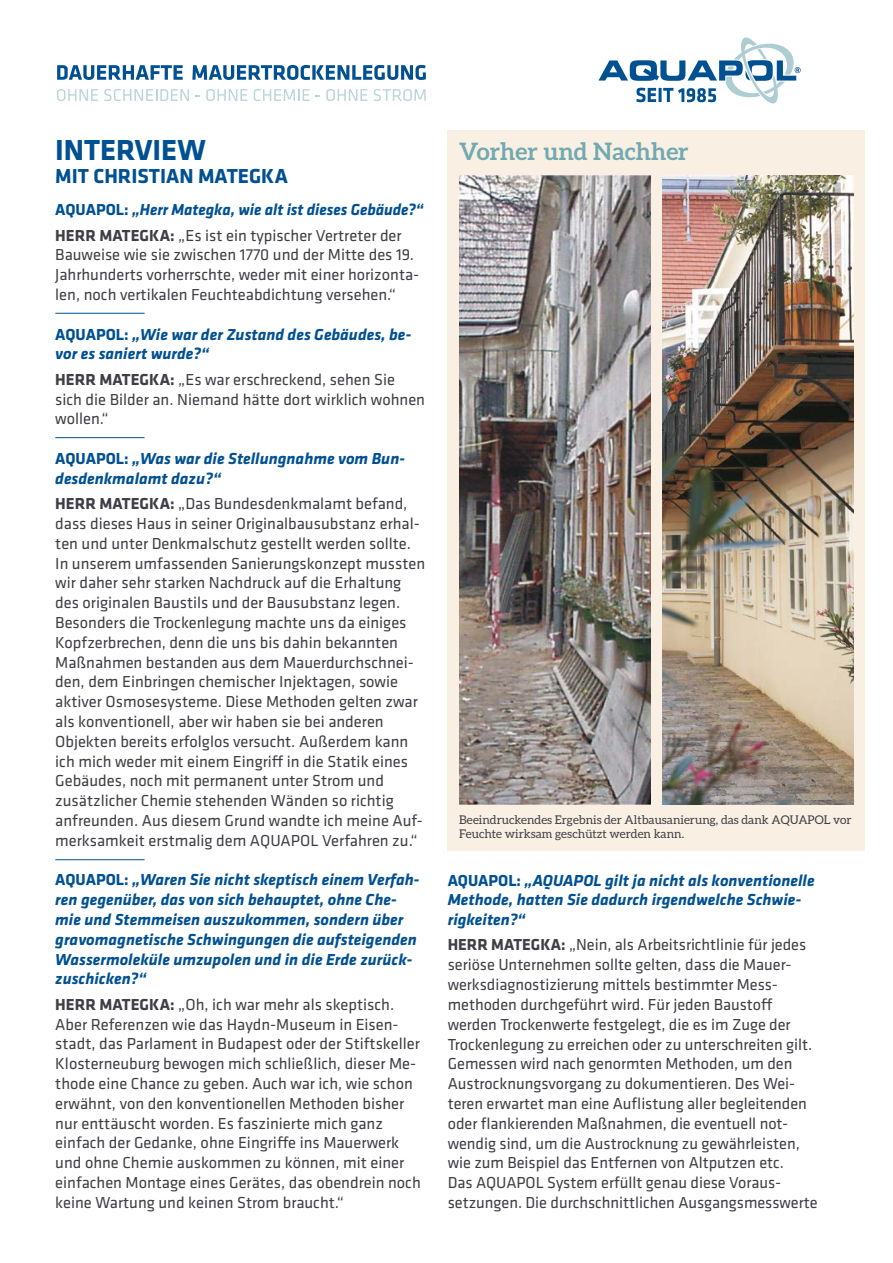
<style>
.page{position:relative;width:893px;height:1263px;background:#fff}
.page>*{position:absolute;margin:0;border:0;box-sizing:border-box;transform-origin:0 0}
.t1{font:700 30px "Klavika";color:#005092}
.t2{font:700 24px "Aleo";color:#72a9b1}
.t3{font:700 21px "Klavika";color:#005092}
.t4{font:16.5px/19.8px "Klavika";color:#3f3e46}
.t5{font:italic 700 16.5px/19.8px "Klavika";color:#005092}
.t6{font:12px/14.4px "Aleo";color:#3f3e46}
.s1{font-style:normal}
.s2{font-style:normal;color:#3f3e46}
.s3{font-weight:400;font-style:normal;color:#3f3e46}
.s4{font-weight:700}
</style>
<div class="page">
<svg style="left:598px;top:37px;width:203px;height:66px"></svg>
<svg style="left:57px;top:65px;width:126px;height:15px"></svg>
<svg style="left:192px;top:65px;width:234px;height:15px"></svg>
<svg style="left:57px;top:89px;width:41px;height:12px"></svg>
<svg style="left:104px;top:89px;width:85px;height:12px"></svg>
<svg style="left:206px;top:89px;width:41px;height:12px"></svg>
<svg style="left:254px;top:89px;width:56px;height:12px"></svg>
<svg style="left:326px;top:89px;width:41px;height:12px"></svg>
<svg style="left:374px;top:89px;width:52px;height:12px"></svg>
<hr style="left:55px;top:313px;width:90px;height:1px;background:#005092">
<hr style="left:55px;top:437px;width:90px;height:1px;background:#005092">
<hr style="left:55px;top:859px;width:90px;height:1px;background:#005092">
<div style="left:448px;top:130px;width:417px;height:720px;background:#f9f0e3"></div>
<img style="left:459px;top:175px;width:192px;height:630px">
<img style="left:662px;top:175px;width:192px;height:630px">
<h1 class="t1" style="left:55px;top:134px;width:152px">INTERVIEW</h1>
<p class="t3" style="left:55px;top:164px;width:234px">MIT CHRISTIAN MATEGKA</p>
<p class="t5" style="left:55px;top:197px;width:370px;line-height:25.3px"><span class="s1">AQUAPOL:</span> „Herr Mategka, wie alt ist dieses Gebäude?“<br><span class="s2">HERR MATEGKA:</span> <span class="s3">„Es ist ein typischer Vertreter der</span></p>
<p class="t4" style="left:55px;top:245px;width:366px">Bauweise wie sie zwischen 1770 und der Mitte des 19.<br>Jahrhunderts vorherrschte, weder mit einer horizonta&shy;len, noch vertikalen Feuchteabdichtung versehen.“</p>
<p class="t5" style="left:55px;top:325px;width:357px"><span class="s1">AQUAPOL:</span> „Wie war der Zustand des Gebäudes, be&shy;vor es saniert wurde?“</p>
<p class="t4" style="left:55px;top:370px;width:371px"><span class="s4">HERR MATEGKA:</span> „Es war erschreckend, sehen Sie sich die Bilder an. Niemand hätte dort wirklich wohnen wollen.“</p>
<p class="t5" style="left:55px;top:449px;width:351px"><span class="s1">AQUAPOL:</span> „Was war die Stellungnahme vom Bun&shy;desdenkmalamt dazu?“</p>
<p class="t4" style="left:55px;top:494px;width:371px"><span class="s4">HERR MATEGKA:</span> „Das Bundesdenkmalamt befand, dass dieses Haus in seiner Originalbausubstanz erhal&shy;ten und unter Denkmalschutz gestellt werden sollte.<br>In unserem umfassenden Sanierungskonzept mussten wir daher sehr starken Nachdruck auf die Erhaltung des originalen Baustils und der Bausubstanz legen.<br>Besonders die Trockenlegung machte uns da einiges Kopfzerbrechen, denn die uns bis dahin bekannten Maßnahmen bestanden aus dem Mauerdurchschnei&shy;den, dem Einbringen chemischer Injektagen, sowie aktiver Osmosesysteme. Diese Methoden gelten zwar als konventionell, aber wir haben sie bei anderen Objekten bereits erfolglos versucht. Außerdem kann ich mich weder mit einem Eingriff in die Statik eines Gebäudes, noch mit permanent unter Strom und zusätzlicher Chemie stehenden Wänden so richtig anfreunden. Aus diesem Grund wandte ich meine Auf&shy;merksamkeit erstmalig dem AQUAPOL Verfahren zu.“</p>
<p class="t5" style="left:55px;top:870px;width:365px"><span class="s1">AQUAPOL:</span> „Waren Sie nicht skeptisch einem Verfah&shy;ren gegenüber, das von sich behauptet, ohne Che&shy;mie und Stemmeisen auszukommen, sondern über gravomagnetische Schwingungen die aufsteigenden Wassermoleküle umzupolen und in die Erde zurück&shy;zuschicken?“</p>
<p class="t4" style="left:55px;top:995px;width:367px"><span class="s4">HERR MATEGKA:</span> „Oh, ich war mehr als skeptisch.<br>Aber Referenzen wie das Haydn-Museum in Eisen&shy;stadt, das Parlament in Budapest oder der Stiftskeller Klosterneuburg bewogen mich schließlich, dieser Me&shy;thode eine Chance zu geben. Auch war ich, wie schon erwähnt, von den konventionellen Methoden bisher nur enttäuscht worden. Es faszinierte mich ganz einfach der Gedanke, ohne Eingriffe ins Mauerwerk und ohne Chemie auskommen zu können, mit einer einfachen Montage eines Gerätes, das obendrein noch keine Wartung und keinen Strom braucht.“</p>
<h2 class="t2" style="left:459px;top:137px;width:231px">Vorher und Nachher</h2>
<p class="t6" style="left:459px;top:812px;width:394px">Beeindruckendes Ergebnis der Altbausanierung, das dank AQUAPOL vor<br>Feuchte wirksam geschützt werden kann.</p>
<p class="t5" style="left:448px;top:870px;width:368px"><span class="s1">AQUAPOL:</span> „AQUAPOL gilt ja nicht als konventionelle<br>Methode, hatten Sie dadurch irgendwelche Schwie&shy;rigkeiten?“</p>
<p class="t4" style="left:448px;top:935px;width:371px"><span class="s4">HERR MATEGKA:</span> „Nein, als Arbeitsrichtlinie für jedes seriöse Unternehmen sollte gelten, dass die Mauer&shy;werksdiagnostizierung mittels bestimmter Mess&shy;methoden durchgeführt wird. Für jeden Baustoff werden Trockenwerte festgelegt, die es im Zuge der Trockenlegung zu erreichen oder zu unterschreiten gilt.<br>Gemessen wird nach genormten Methoden, um den Austrocknungsvorgang zu dokumentieren. Des Wei&shy;teren erwartet man eine Auflistung aller begleitenden oder flankierenden Maßnahmen, die eventuell not&shy;wendig sind, um die Austrocknung zu gewährleisten, wie zum Beispiel das Entfernen von Altputzen etc.<br>Das AQUAPOL System erfüllt genau diese Voraus&shy;setzungen. Die durchschnittlichen Ausgangsmesswerte</p>
</div>
